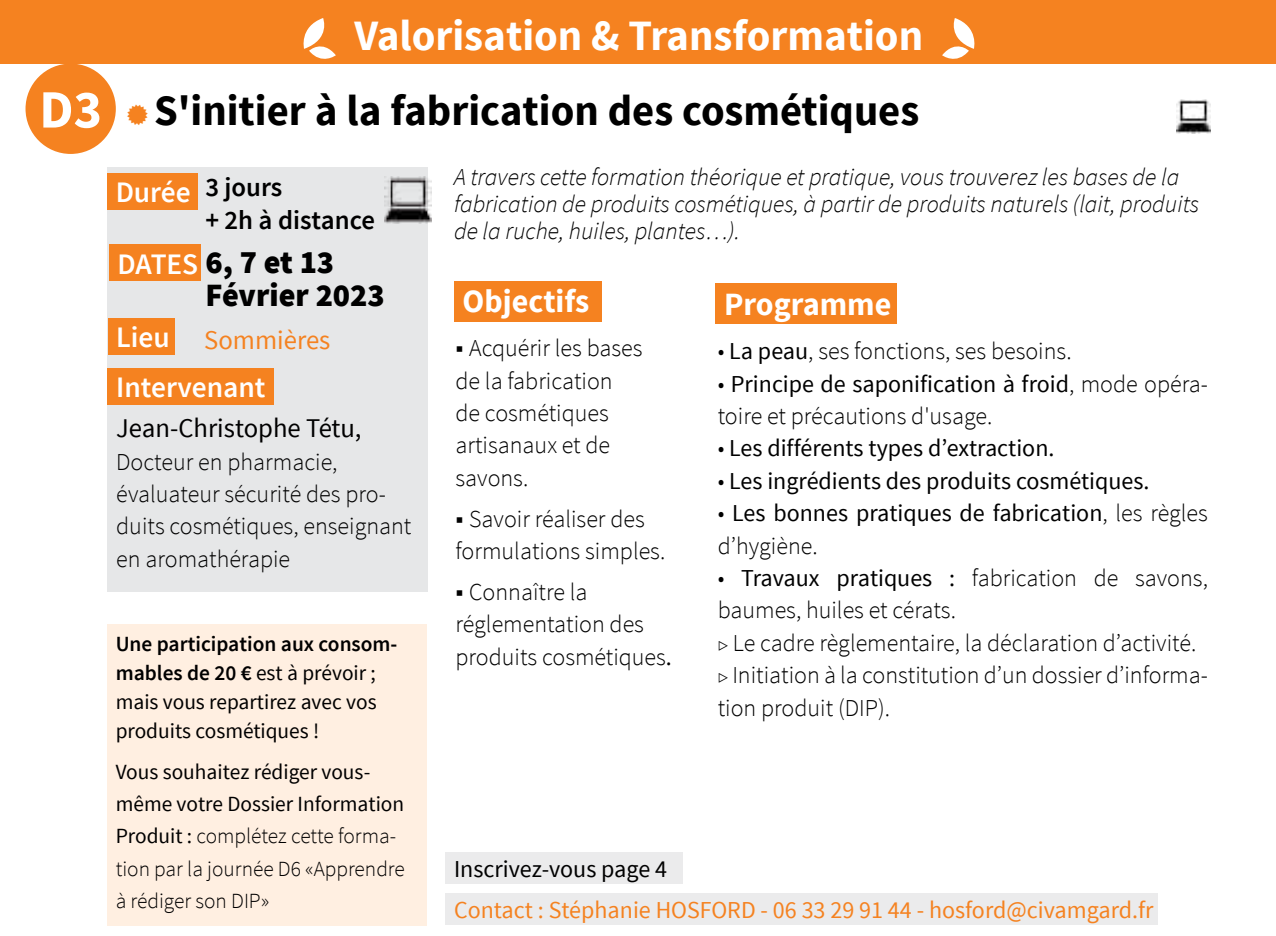
<style>
.page{position:relative;width:1276px;height:936px;background:#fff}
.page>*{position:absolute;margin:0;border:0;box-sizing:border-box;transform-origin:0 0}
.t1{font:700 54px "Source Sans Pro";color:#fff}
.t2{font:700 43.2px "Source Sans Pro";color:#000}
.t3{font:700 43.2px "Source Sans Pro";color:#fff}
.t4{font:900 32.4px/33px "Source Sans Pro";color:#000}
.t5{font:700 32.4px "Source Sans Pro";color:#fff}
.t6{font:600 29.7px/50.1px "Source Sans Pro";color:#fff}
.t7{font:600 27px/33px "Source Sans Pro";color:#000}
.t8{font:27px "Source Sans Pro";color:#000}
.t9{font:27px "Source Sans Pro";color:#f58220}
.t10{font:300 24.3px/32.4px "Source Sans Pro";color:#000}
.t11{font:italic 300 24.3px/27px "Source Sans Pro";color:#000}
.t12{font:24.3px/32.4px "Source Sans Pro";color:#000}
.t13{font:24.3px "Source Sans Pro";color:#f58220}
.t14{font:300 21.6px/32.4px "Source Sans Pro";color:#000}
.t15{font:21.6px/28.8px "Source Sans Pro";color:#000}
.s1{font-size:29.7px;color:#fff}
.s2{font-weight:600;font-size:29.7px;color:#fff}
.s3{font-weight:600}
.s4{font-weight:400}
.s5{font-weight:400;font-size:27px}
.s6{font-weight:300}
.s7{font-size:18.9px}
</style>
<div class="page">
<div style="left:0;top:0;width:1276px;height:64px;background:#f58220"></div>
<svg style="left:303px;top:18px;width:33px;height:41px"></svg>
<svg style="left:942px;top:18px;width:33px;height:41px"></svg>
<div style="left:715px;top:283px;width:182px;height:40px;background:#f58220"></div>
<div style="left:108px;top:167px;width:320px;height:425px;background:#e6e7e8"></div>
<div style="left:107px;top:173px;width:91px;height:36px;background:#f58220"></div>
<div style="left:108px;top:318px;width:66px;height:36px;background:#f58220"></div>
<div style="left:108px;top:368px;width:166px;height:36px;background:#f58220"></div>
<div style="left:454px;top:281px;width:147px;height:40px;background:#f58220"></div>
<div style="left:109px;top:244px;width:91px;height:37px;background:#f58220"></div>
<div style="left:107px;top:624px;width:319px;height:302px;background:#ffefe1"></div>
<img style="left:384px;top:177px;width:47px;height:47px">
<div style="left:26px;top:64px;width:90px;height:90px;background:#f58220;border-radius:50%"></div>
<div style="left:445px;top:852px;width:238px;height:32px;background:#ebebec"></div>
<div style="left:445px;top:893px;width:712px;height:32px;background:#ebebec"></div>
<img style="left:1176px;top:100px;width:34px;height:34px">
<h2 class="t3" style="left:354px;top:8px;width:570px">Valorisation &amp; Transformation</h2>
<h1 class="t1" style="left:39px;top:75px;width:64px">D3</h1>
<h2 class="t2" style="left:154px;top:83px;width:767px">S'initier à la fabrication des cosmétiques</h2>
<p class="t7" style="left:205px;top:171px;width:171px;text-indent:-90px"><span class="s1">Durée</span> 3 jours<br>+ 2h à distance</p>
<h3 class="t4" style="left:206px;top:247px;width:181px;text-indent:-88px"><span class="s2">DATES</span> 6, 7 et 13<br>Février 2023</h3>
<p class="t6" style="left:116px;top:313px;width:151px">Lieu<br>Intervenant</p>
<p class="t9" style="left:204px;top:323px;width:128px">Sommières</p>
<p class="t8" style="left:116px;top:411px;width:247px">Jean-Christophe Tétu,</p>
<p class="t10" style="left:116px;top:445px;width:297px">Docteur en pharmacie, évaluateur sécurité des pro&shy;duits cosmétiques, enseignant en aromathérapie</p>
<p class="t15" style="left:116px;top:630px;width:283px"><span class="s3">Une participation aux consom&shy;mables de 20 €</span> est à prévoir ; mais vous repartirez avec vos produits cosmétiques !</p>
<p class="t14" style="left:116px;top:755px;width:291px"><span class="s4">Vous souhaitez rédiger vous&shy;même votre Dossier Information<br>Produit :</span> complétez cette forma&shy;tion par la journée D6 «Apprendre à rédiger son DIP»</p>
<p class="t11" style="left:454px;top:163px;width:746px">A travers cette formation théorique et pratique, vous trouverez les bases de la fabrication de produits cosmétiques, à partir de produits naturels (lait, produits de la ruche, huiles, plantes…).</p>
<h3 class="t5" style="left:462px;top:280px;width:128px">Objectifs</h3>
<p class="t10" style="left:455px;top:332px;width:188px"><span class="s5">■</span> Acquérir les bases de la fabrication de cosmétiques artisanaux et de savons.</p>
<p class="t10" style="left:455px;top:502px;width:211px"><span class="s5">■</span> Savoir réaliser des formulations simples.</p>
<p class="t10" style="left:455px;top:576px;width:218px"><span class="s5">■</span> Connaître la réglementation des produits cosmétiques<span class="s4">.</span></p>
<h3 class="t5" style="left:724px;top:283px;width:169px">Programme</h3>
<p class="t10" style="left:718px;top:335px;width:355px">• <span class="s4">La peau</span>, ses fonctions, ses besoins.</p>
<p class="t10" style="left:718px;top:367px;width:492px">• <span class="s4">Principe de saponification à froid</span>, mode opéra&shy;toire et précautions d'usage.</p>
<p class="t12" style="left:718px;top:432px;width:338px"><span class="s6">•</span> Les différents types d’extraction.</p>
<p class="t12" style="left:718px;top:465px;width:433px"><span class="s6">•</span> Les ingrédients des produits cosmétiques.</p>
<p class="t12" style="left:718px;top:497px;width:491px"><span class="s6">•</span> Les bonnes pratiques de fabrication<span class="s6">, les règles d’hygiène.</span></p>
<p class="t10" style="left:717px;top:561px;width:492px">• <span class="s4">Travaux pratiques :</span> fabrication de savons, baumes, huiles et cérats.<br><span class="s7">▷</span> Le cadre règlementaire, la déclaration d’activité. <span class="s7">▷</span> Initiation à la constitution d’un dossier d’informa&shy;tion produit (DIP).</p>
<p class="t12" style="left:454px;top:853px;width:214px">Inscrivez-vous page 4</p>
<p class="t13" style="left:454px;top:894px;width:701px">Contact : Stéphanie HOSFORD - 06 33 29 91 44 - hosford@civamgard.fr</p>
</div>
